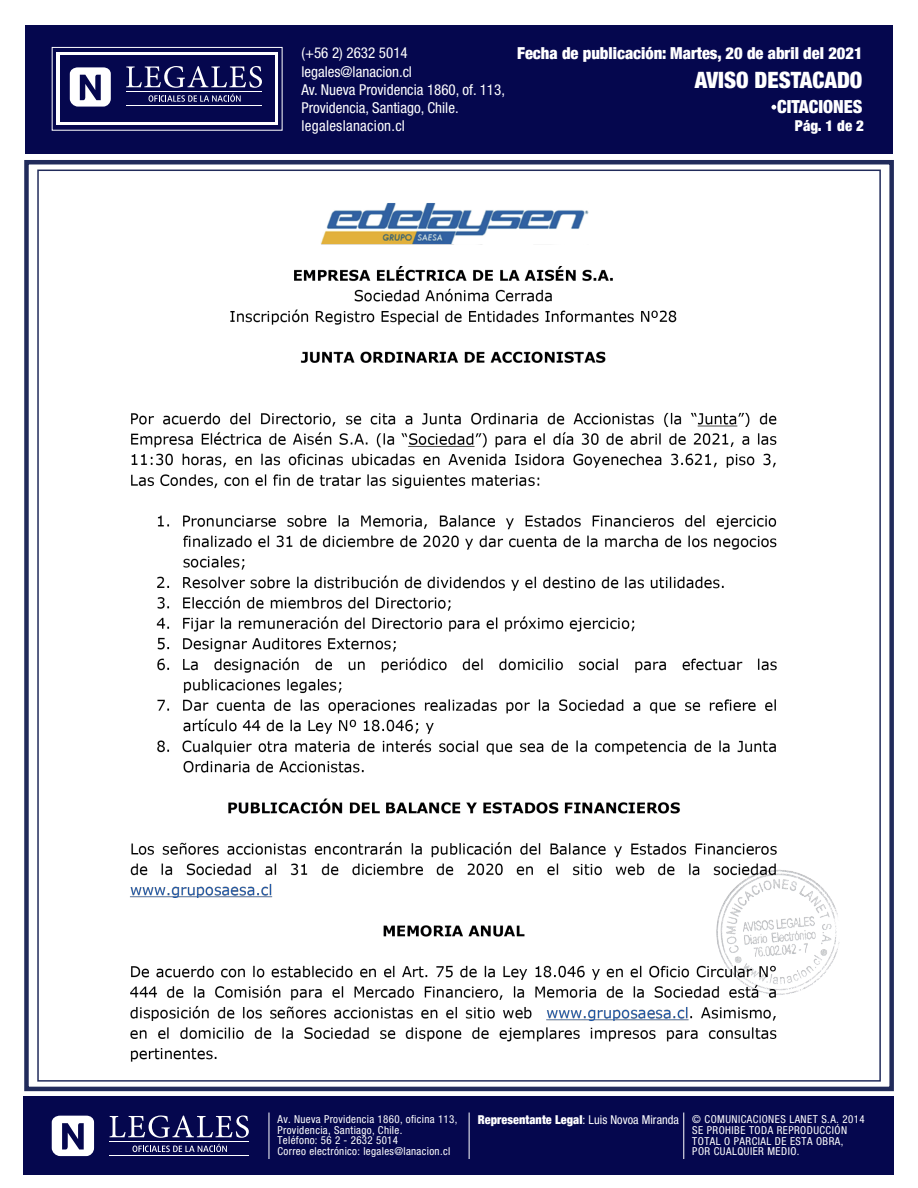
<style>
.page{position:relative;width:918px;height:1188px;background:#fff}
.page>*{position:absolute;margin:0;border:0;box-sizing:border-box;transform-origin:0 0}
.t1{font:900 condensed 22.5px "Helvetica Neue";color:#fff}
.t2{font:900 condensed 18px "Helvetica Neue";color:#fff}
.t3{font:900 condensed 16.5px "Helvetica Neue";color:#fff}
.t4{font:condensed 15px/18px "Helvetica Neue";color:#fff}
.t5{font:900 condensed 15px "Helvetica Neue";color:#fff}
.t6{font:condensed 10.95px/10.6px "Helvetica Neue";letter-spacing:.03em;color:#fff}
.s1{font-weight:900;font-size:12.3px}
.s2{font-size:12.3px}
</style>
<div class="page">
<div style="left:25px;top:25px;width:868px;height:129px;background:#05074e"></div>
<div style="left:24px;top:1096px;width:870px;height:79px;background:#05074e"></div>
<img style="left:38px;top:46px;width:843px;height:1113px">
<h3 class="t4" style="left:301px;top:44px;width:108px">(+56 2) 2632 5014</h3>
<h3 class="t3" style="left:517px;top:39px;width:347px">Fecha de publicación: Martes, 20 de abril del 2021</h3>
<h3 class="t4" style="left:301px;top:62px;width:205px">legales@lanacion.cl<br>Av. Nueva Providencia 1860, of. 113,<br>Providencia, Santiago, Chile. legaleslanacion.cl</h3>
<h1 class="t1" style="left:695px;top:62px;width:169px">AVISO DESTACADO</h1>
<h3 class="t5" style="left:795px;top:113px;width:71px">Pág. 1 de 2</h3>
<h2 class="t2" style="left:777px;top:92px;width:87px">CITACIONES</h2>
<p class="t6" style="left:278px;top:1114px;width:181px">Av. Nueva Providencia 1860, oficina 113, Providencia, Santiago, Chile.<br>Teléfono: 56 2 - 2632 5014<br>Correo electrónico: legales@lanacion.cl</p>
<p class="t6" style="left:692px;top:1114px;width:174px;text-indent:-215px"><span class="s1">Representante Legal</span><span class="s2">: Luis Novoa Miranda</span> © COMUNICACIONES LANET S.A. 2014<br>SE PROHIBE TODA REPRODUCCIÓN TOTAL O PARCIAL DE ESTA OBRA,<br>POR CUALQUIER MEDIO.</p>
</div>
